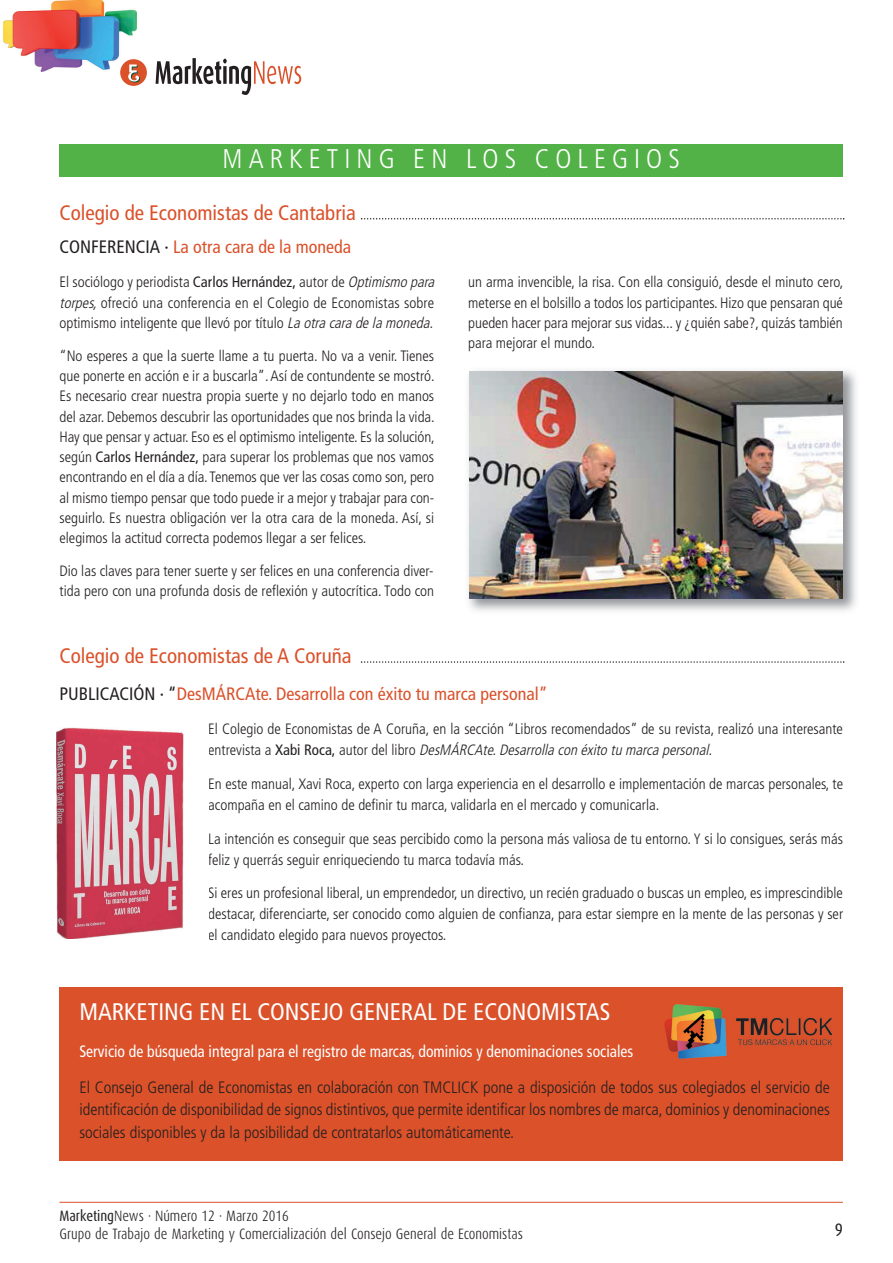
<style>
.page{position:relative;width:893px;height:1263px;background:#fff}
.page>*{position:absolute;margin:0;border:0;box-sizing:border-box;transform-origin:0 0}
.t1{font:300 condensed 27px "Frutiger";letter-spacing:.225em;color:#fff}
.t2{font:condensed 24px "Frutiger";color:#fff}
.t3{font:condensed 21px "Frutiger";color:#da512a}
.t4{font:condensed 18px "Frutiger";color:#da512a}
.t5{font:18px "Dax Condensed";color:#231f20}
.t6{font:300 condensed 16.5px/22.5px "Frutiger";color:#231f20;text-align:justify}
.t7{font:condensed 16.5px "Frutiger";color:#fff;scale:.95 1}
.t8{font:300 condensed 15px/20.2px "Frutiger";color:#231f20}
.t9{font:300 15px/18px "Dax Condensed";color:#231f20}
.s1{color:#231f20}
.s2{font-weight:400}
.s3{font-style:italic}
</style>
<div class="page">
<img style="left:3px;top:0;width:134px;height:72px">
<svg style="left:156px;top:58px;width:145px;height:37px"></svg>
<div style="left:120px;top:59px;width:27px;height:27px;background:#da512a;border-radius:50%"></div>
<svg style="left:128px;top:64px;width:12px;height:19px"></svg>
<hr style="left:60px;top:1202px;width:783px;height:1px;background:#da512a">
<div style="left:60px;top:987px;width:783px;height:174px;background:#da512a"></div>
<img style="left:664px;top:1005px;width:168px;height:53px">
<div style="left:60px;top:145px;width:783px;height:32px;background:#53b247"></div>
<svg style="left:361px;top:218px;width:483px;height:2px"></svg>
<svg style="left:361px;top:661px;width:483px;height:2px"></svg>
<img style="left:468px;top:370px;width:388px;height:241px">
<img style="left:469px;top:371px;width:374px;height:228px">
<img style="left:57px;top:728px;width:126px;height:211px">
<h1 class="t1" style="left:223px;top:148px;width:459px">MARKETING EN LOS COLEGIOS</h1>
<h3 class="t3" style="left:60px;top:204px;width:298px">Colegio de Economistas de Cantabria</h3>
<p class="t4" style="left:60px;top:239px;width:293px"><span class="s1">CONFERENCIA ·</span> La otra cara de la moneda</p>
<p class="t8" style="left:60px;top:273px;width:379px">El sociólogo y periodista <span class="s2">Carlos Hernández,</span> autor de <span class="s3">Optimismo para torpes,</span> ofreció una conferencia en el Colegio de Economistas sobre optimismo inteligente que llevó por título <span class="s3">La otra cara de la mone da.</span></p>
<p class="t8" style="left:60px;top:347px;width:377px;text-align:justify">“No esperes a que la suerte llame a tu puerta. No va a venir. Tienes que ponerte en acción e ir a buscarla”. Así de contundente se mostró.<br>Es necesario crear nuestra propia suerte y no dejarlo todo en manos del azar. Debemos descubrir las oportunidades que nos brinda la vida.<br>Hay que pensar y actuar. Eso es el optimismo inteligente. Es la solución, según <span class="s2">Carlos Hernández,</span> para superar los problemas que nos vamos encontrando en el día a día. Tenemos que ver las cosas como son, pero al mismo tiempo pensar que todo puede ir a mejor y trabajar para con&shy;seguirlo. Es nuestra obligación ver la otra cara de la moneda. Así, si elegimos la actitud correcta podemos llegar a ser felices.</p>
<p class="t8" style="left:60px;top:562px;width:376px">Dio las claves para tener suerte y ser felices en una confe rencia diver&shy;tida pero con una profunda dosis de reflexión y autocrítica. Todo con</p>
<h3 class="t3" style="left:60px;top:648px;width:294px">Colegio de Economistas de A Coruña</h3>
<p class="t8" style="left:468px;top:273px;width:377px;text-align:justify">un arma invencible, la risa. Con ella consiguió, desde el minu to cero, meterse en el bolsillo a todos los participantes. Hizo que pensaran qué pueden hacer para mejorar sus vidas... y ¿quién sabe?, quizás también para mejorar el mundo.</p>
<p class="t4" style="left:60px;top:686px;width:490px"><span class="s1">PUBLICACIÓN · “</span>DesMÁRCAte. Desarrolla con éxito tu marca personal”</p>
<p class="t8" style="left:208px;top:719px;width:636px;line-height:21px">El Colegio de Economistas de A Coruña, en la sección “Libros recomendados” de su revista, realizó una interesante e n t r e v i s t a a <span class="s2">X a b i R o c a ,</span> a u t o r d e l l i b r o <span class="s3">DesMÁRCAte.Desarrolla con éxito tu marca personal.</span></p>
<p class="t8" style="left:208px;top:774px;width:636px;line-height:21px">En este manual, Xavi Roca, experto con larga experiencia en el desa rrollo e implementación de marcas personales, te acompaña en el camino de definir tu marca, validarla en el mercado y comunicarla.</p>
<p class="t8" style="left:208px;top:829px;width:636px;line-height:21px">La intención es conseguir que seas percibido como la persona más valiosa de tu entorno. Y si lo consigues, serás más feliz y querrás seguir enriqueciendo tu marca todavía más.</p>
<p class="t8" style="left:208px;top:884px;width:636px;line-height:21px;text-align:justify">Si eres un profesional liberal, un emprendedor, un directivo, un recién graduado o buscas un empleo, es imprescindible destacar, diferenciar te, ser conocido como alguien de confianza, para estar siempre en la mente de las personas y ser el candidato elegido para nuevos proyectos.</p>
<h2 class="t2" style="left:79px;top:1002px;width:532px">MARKETING EN EL CONSEJO GENERAL DE ECONOMISTAS</h2>
<p class="t7" style="left:79px;top:1045px;width:585px">Servicio de búsqueda integral para el registro de marcas, dominios y denominaciones sociales</p>
<p class="t6" style="left:79px;top:1077px;width:752px">El Consejo General de Economistas en colaboración con TMCLICK pone a disposición de todos sus colegiados el servicio de identificación de disponibilidad de signos distintivos, que permite identificar los nombres de marca, dominios y denominaciones sociales disponibles y da la posibilidad de contratarlos automáticamente.</p>
<p class="t9" style="left:60px;top:1208px;width:465px"><span class="s2">Marketing</span>News · Número 12 · Marzo 2016<br>Grupo de Trabajo de Marketing y Comercialización del Consejo General de Economistas</p>
<p class="t5" style="left:835px;top:1222px;width:10px">9</p>
</div>
